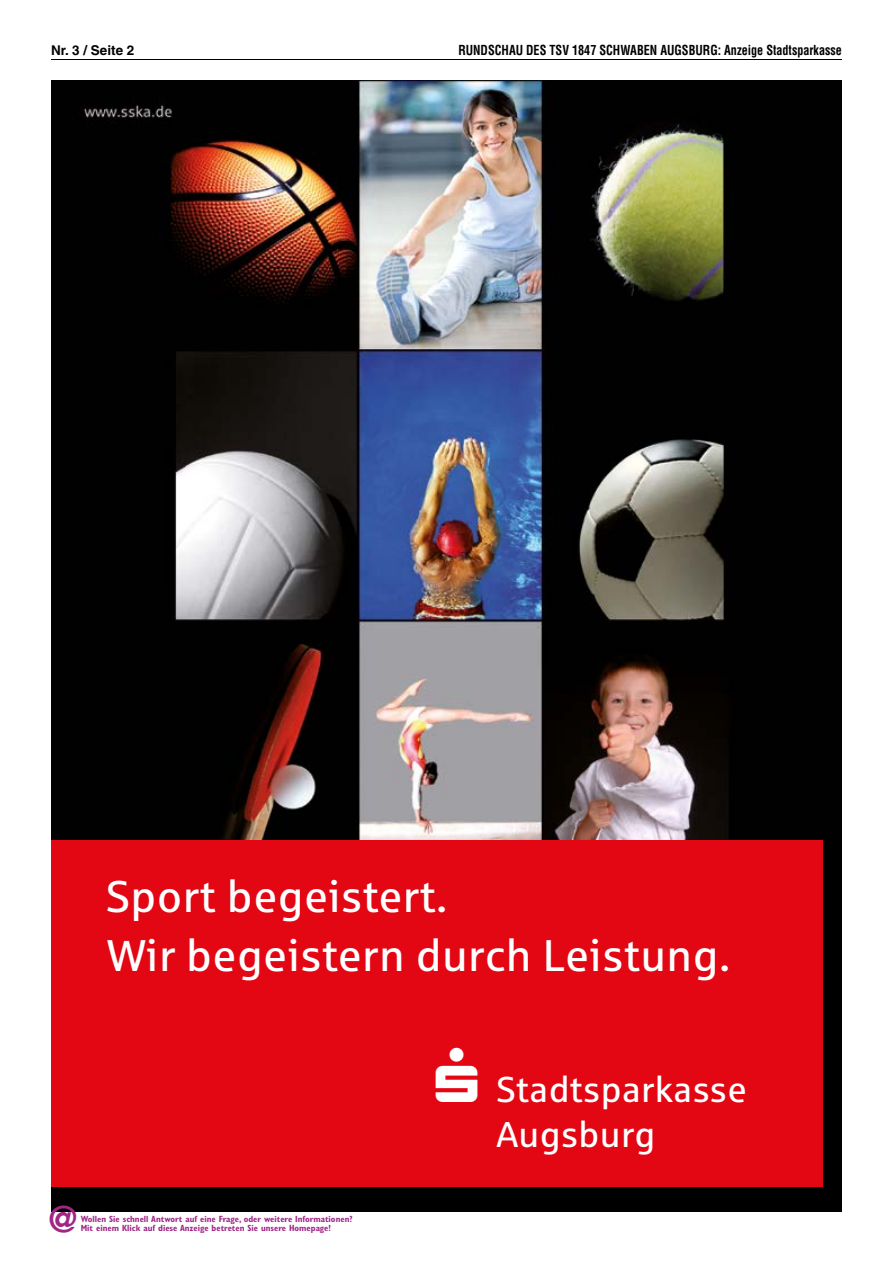
<style>
.page{position:relative;width:893px;height:1263px;background:#fff}
.page>*{position:absolute;margin:0;border:0;box-sizing:border-box;transform-origin:0 0}
.t1{font:44.4px/59.2px "Sparkasse Rgr";letter-spacing:.01em;color:#fff}
.t2{font:36px/44.4px "Sparkasse Rgr";letter-spacing:.01em;color:#fff}
.t3{font:700 36px "Helvetica";color:#a02685}
.t4{font:700 condensed 13.5px "Helvetica";color:#000;scale:.9 1}
.t5{font:700 13.5px "Helvetica";color:#000}
.t6{font:700 condensed 9px/9px "Gill Sans";color:#a02685}
</style>
<div class="page">
<hr style="left:51px;top:59px;width:791px;height:1px;background:#000">
<img style="left:51px;top:81px;width:791px;height:760px">
<div style="left:51px;top:841px;width:791px;height:371px;background:#000"></div>
<div style="left:51px;top:840px;width:771px;height:346px;background:#e30613"></div>
<h3 class="t5" style="left:51px;top:42px;width:85px">Nr. 3 / Seite 2</h3>
<h3 class="t4" style="left:458px;top:42px;width:428px">RUNDSCHAU DES TSV 1847 SCHWABEN AUGSBURG: Anzeige Stadtsparkasse</h3>
<h1 class="t1" style="left:106px;top:866px;width:626px">Sport begeistert.<br>Wir begeistern durch Leistung.</h1>
<h2 class="t3" style="left:45px;top:1198px;width:37px">@</h2>
<p class="t6" style="left:81px;top:1214px;width:273px">Wollen Sie schnell Antwort auf eine Frage, oder weitere Informationen?<br>Mit einem Klick auf diese Anzeige betreten Sie unsere Homepage!</p>
<h2 class="t2" style="left:496px;top:1067px;width:252px;text-indent:-60px">▲ Stadtsparkasse<br>Augsburg</h2>
</div>
